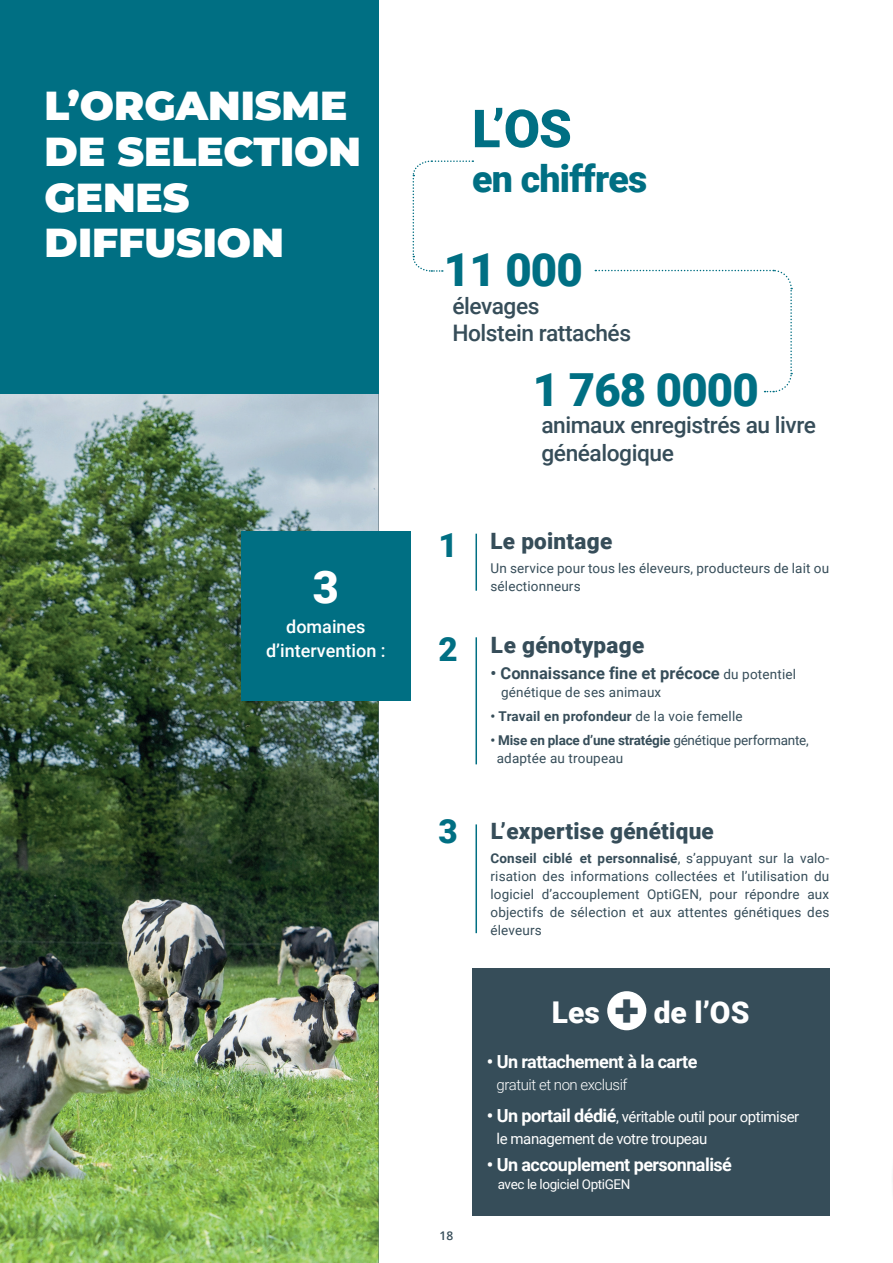
<style>
.page{position:relative;width:893px;height:1263px;background:#fff}
.page>*{position:absolute;margin:0;border:0;box-sizing:border-box;transform-origin:0 0}
.t1{font:900 52.5px "Roboto";color:#006f83}
.t2{font:900 45.6px "Roboto";letter-spacing:-.02em;color:#006f83}
.t3{font:900 45px "Roboto";color:#fff}
.t4{font:900 40.5px/45.8px "Montserrat";color:#fff}
.t5{font:900 37.5px "Roboto";letter-spacing:-.02em;color:#006f83}
.t6{font:900 33.3px "Roboto";color:#006f83}
.t7{font:900 30px "Roboto";color:#fff}
.t8{font:500 22.8px/27.5px "Roboto";letter-spacing:-.02em;color:#364d59}
.t9{font:900 22.5px "Roboto";letter-spacing:.01em;color:#364d59}
.t10{font:700 18px "Roboto";letter-spacing:-.03em;color:#fff}
.t11{font:500 18px/24px "Roboto";color:#fff;text-align:center}
.t12{font:700 16.5px "Roboto";color:#364d59}
.t13{font:15px/22.5px "Roboto";letter-spacing:-.03em;color:#fff}
.t14{font:300 15px "Roboto";letter-spacing:-.03em;color:#fff}
.t15{font:13.5px/18px "Roboto";letter-spacing:.01em;color:#364d59}
.t16{font:700 13.5px "Roboto";letter-spacing:.01em;color:#364d59}
.t17{font:13.5px "Roboto";letter-spacing:-.03em;color:#fff}
.t18{font:600 12px "Open Sans";color:#364d59}
.s1{font-weight:400;font-size:13.5px}
.s2{font-weight:400}
.s3{font-weight:700}
.s4{font-size:45px;color:#364d59}
.s5{font-weight:700;font-size:18px}
</style>
<div class="page">
<img style="left:0;top:393px;width:378px;height:870px">
<div style="left:0;top:0;width:378px;height:393px;background:#006f83"></div>
<div style="left:472px;top:968px;width:357px;height:248px;background:#364d59"></div>
<div style="left:607px;top:991px;width:39px;height:39px;background:#fff;border-radius:50%"></div>
<div style="left:241px;top:531px;width:169px;height:169px;background:#006f83"></div>
<hr style="left:475px;top:534px;width:2px;height:57px;background:#006f83">
<hr style="left:475px;top:637px;width:2px;height:127px;background:#006f83">
<hr style="left:475px;top:824px;width:2px;height:109px;background:#006f83">
<svg style="left:412px;top:160px;width:61px;height:112px"></svg>
<svg style="left:595px;top:269px;width:198px;height:124px"></svg>
<h3 class="t4" style="left:45px;top:80px;width:318px">L’ORGANISME<br>DE SELECTION<br>GENES<br>DIFFUSION</h3>
<h3 class="t3" style="left:313px;top:556px;width:28px">3</h3>
<h3 class="t11" style="left:266px;top:614px;width:121px">domaines d’intervention :</h3>
<h1 class="t1" style="left:472px;top:92px;width:101px">L’OS</h1>
<h3 class="t5" style="left:472px;top:153px;width:177px">en chiffres</h3>
<h2 class="t2" style="left:444px;top:238px;width:140px">11 000</h2>
<h3 class="t8" style="left:452px;top:291px;width:180px">élevages<br>Holstein rattachés</h3>
<h2 class="t2" style="left:533px;top:358px;width:227px">1 768 0000</h2>
<h3 class="t8" style="left:541px;top:411px;width:276px">animaux enregistrés au livre généalogique</h3>
<h3 class="t6" style="left:439px;top:522px;width:21px">1</h3>
<h3 class="t9" style="left:490px;top:525px;width:123px">Le pointage</h3>
<p class="t15" style="left:490px;top:559px;width:340px">Un service pour tous les éleveurs, producteurs de lait ou sélectionneurs</p>
<h3 class="t6" style="left:439px;top:626px;width:21px">2</h3>
<h3 class="t9" style="left:491px;top:629px;width:155px">Le génotypage</h3>
<p class="t12" style="left:490px;top:661px;width:307px">• Connaissance fine et précoce <span class="s1">du potentiel</span></p>
<p class="t15" style="left:501px;top:682px;width:162px">génétique de ses animaux</p>
<p class="t16" style="left:490px;top:706px;width:254px">• Travail en profondeur <span class="s2">de la voie femelle</span></p>
<p class="t15" style="left:497px;top:730px;width:314px;text-indent:-6px"><span class="s3">• Mise en place d’une stratégie</span> génétique performante, adaptée au troupeau</p>
<h3 class="t6" style="left:439px;top:808px;width:21px">3</h3>
<h3 class="t9" style="left:491px;top:815px;width:224px">L’expertise génétique</h3>
<p class="t15" style="left:490px;top:849px;width:340px;text-align:justify"><span class="s3">Conseil ciblé et personnalisé</span>, s’appuyant sur la valo&shy;risation des informations collectées et l’utilisation du logiciel d’accouplement OptiGEN, pour répondre aux objectifs de sélection et aux attentes génétiques des éleveurs</p>
<h3 class="t7" style="left:552px;top:991px;width:199px">Les <span class="s4">+</span> de l’OS</h3>
<h3 class="t10" style="left:487px;top:1049px;width:212px">• Un rattachement à la carte</h3>
<p class="t14" style="left:497px;top:1074px;width:132px">gratuit et non exclusif</p>
<p class="t13" style="left:497px;top:1105px;width:304px;text-indent:-10px"><span class="s5">• Un portail dédié</span>, véritable outil pour optimiser le management de votre troupeau</p>
<h3 class="t10" style="left:487px;top:1152px;width:247px">• Un accouplement personnalisé</h3>
<p class="t17" style="left:498px;top:1175px;width:134px">avec le logiciel OptiGEN</p>
<p class="t18" style="left:440px;top:1227px;width:15px">18</p>
</div>
